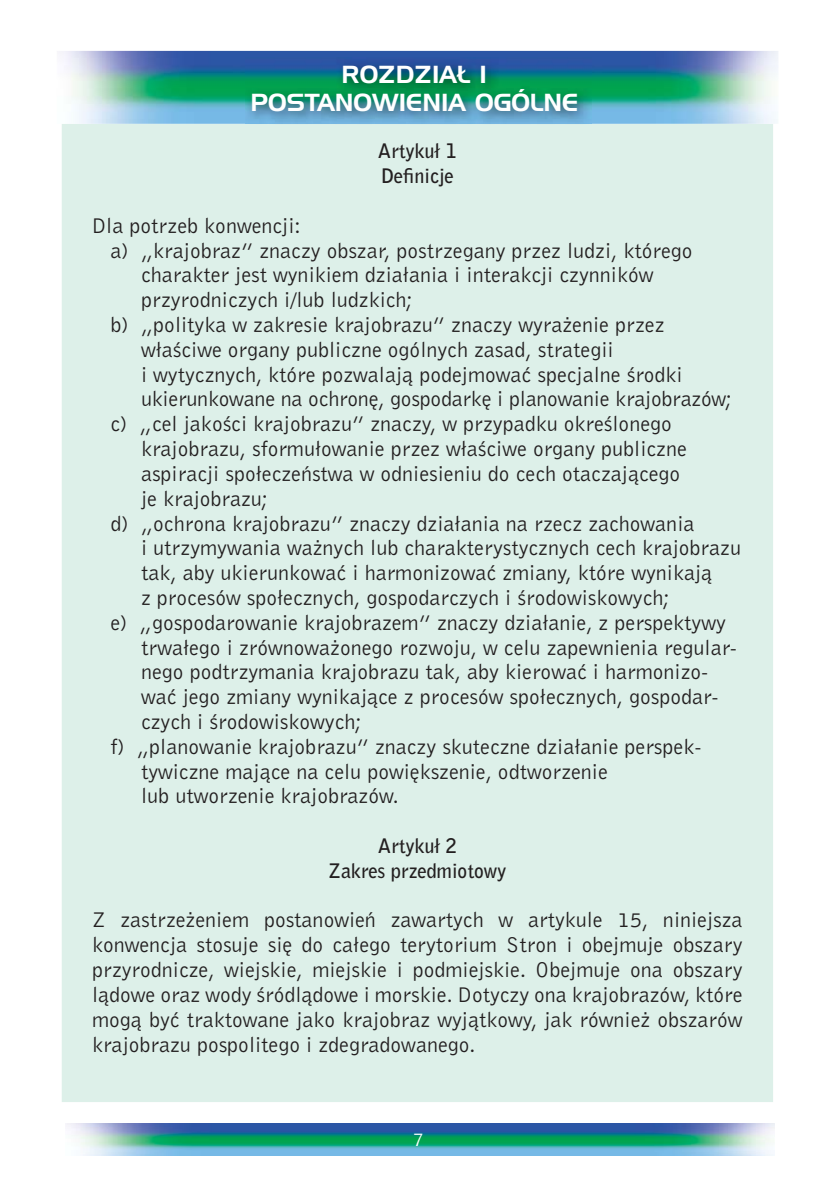
<style>
.page{position:relative;width:840px;height:1191px;background:#fff}
.page>*{position:absolute;margin:0;border:0;box-sizing:border-box;transform-origin:0 0}
.t1{font:24px/28px "Handel Gothic PL";color:#fff;text-align:center}
.t2{font:22px/24.8px "Bell Gothic PL";color:#231f20;text-align:justify}
.t3{font:700 20px/24.8px "Bell Gothic PL";color:#231f20}
.t4{font:20px "Bell Gothic PL";color:#fff}
</style>
<div class="page">
<img style="left:66px;top:1123px;width:707px;height:33px">
<div style="left:62px;top:124px;width:710px;height:978px;background:#ddf0e9"></div>
<img style="left:59px;top:51px;width:719px;height:73px">
<img style="left:245px;top:58px;width:345px;height:67px">
<p class="t1" style="left:250px;top:62px;width:329px">ROZDZIAŁ I<br>POSTANOWIENIA OGÓLNE</p>
<p class="t3" style="left:377px;top:140px;width:80px">Artykuł 1<br>Definicje</p>
<p class="t2" style="left:92px;top:215px;width:210px">Dla potrzeb konwencji:</p>
<p class="t2" style="left:110px;top:239px;width:583px">a) „krajobraz” znaczy obszar, postrzegany przez ludzi, którego</p>
<p class="t2" style="left:141px;top:264px;width:513px">charakter jest wynikiem działania i interakcji czynników</p>
<p class="t2" style="left:141px;top:289px;width:273px">przyrodniczych i/lub ludzkich;</p>
<p class="t2" style="left:110px;top:314px;width:555px">b) „polityka w zakresie krajobrazu” znaczy wyra˝enie przez</p>
<p class="t2" style="left:141px;top:339px;width:474px">właÊciwe organy publiczne ogólnych zasad, strategii</p>
<p class="t2" style="left:141px;top:363px;width:543px">i wytycznych, które pozwalajà podejmowaç specjalne Êrodki</p>
<p class="t2" style="left:141px;top:388px;width:592px">ukierunkowane na ochron´, gospodark´ i planowanie krajobrazów;</p>
<p class="t2" style="left:110px;top:413px;width:562px">c) „cel jakoÊci krajobrazu” znaczy, w przypadku okreÊlonego</p>
<p class="t2" style="left:141px;top:438px;width:547px">krajobrazu, sformułowanie przez właÊciwe organy publiczne</p>
<p class="t2" style="left:141px;top:463px;width:540px">aspiracji społeczeƒstwa w odniesieniu do cech otaczajàcego</p>
<p class="t2" style="left:141px;top:487px;width:128px">je krajobrazu;</p>
<p class="t2" style="left:110px;top:512px;width:585px">d) „ochrona krajobrazu” znaczy działania na rzecz zachowania</p>
<p class="t2" style="left:141px;top:537px;width:601px">i utrzymywania wa˝nych lub charakterystycznych cech krajobrazu</p>
<p class="t2" style="left:141px;top:562px;width:572px">tak, aby ukierunkowaç i harmonizowaç zmiany, które wynikajà</p>
<p class="t2" style="left:141px;top:587px;width:529px">z procesów społecznych, gospodarczych i Êrodowiskowych;</p>
<p class="t2" style="left:110px;top:611px;width:616px">e) „gospodarowanie krajobrazem” znaczy działanie, z perspektywy</p>
<p class="t2" style="left:141px;top:636px;width:597px">trwałego i zrównowa˝onego rozwoju, w celu zapewnienia regular-</p>
<p class="t2" style="left:141px;top:661px;width:568px">nego podtrzymania krajobrazu tak, aby kierowaç i harmonizo-</p>
<p class="t2" style="left:141px;top:686px;width:579px">waç jego zmiany wynikajàce z procesów społecznych, gospodar-</p>
<p class="t2" style="left:141px;top:711px;width:222px">czych i Êrodowiskowych;</p>
<p class="t2" style="left:110px;top:735px;width:592px">f) „planowanie krajobrazu” znaczy skuteczne działanie perspek-</p>
<p class="t2" style="left:141px;top:760px;width:468px">tywiczne majàce na celu powi´kszenie, odtworzenie</p>
<p class="t2" style="left:141px;top:785px;width:259px">lub utworzenie krajobrazów.</p>
<p class="t3" style="left:328px;top:834px;width:179px;text-align:center">Artykuł 2<br>Zakres przedmiotowy</p>
<p class="t2" style="left:92px;top:909px;width:651px">Z zastrze˝eniem postanowieƒ zawartych w artykule 15, niniejsza konwencja stosuje si´ do całego terytorium Stron i obejmuje obszary przyrodnicze, wiejskie, miejskie i podmiejskie. Obejmuje ona obszary làdowe oraz wody Êródlàdowe i morskie. Dotyczy ona krajobrazów, które mogà byç traktowane jako krajobraz wyjàtkowy, jak równie˝ obszarów krajobrazu pospolitego i zdegradowanego.</p>
<p class="t4" style="left:412px;top:1132px;width:13px">7</p>
</div>
